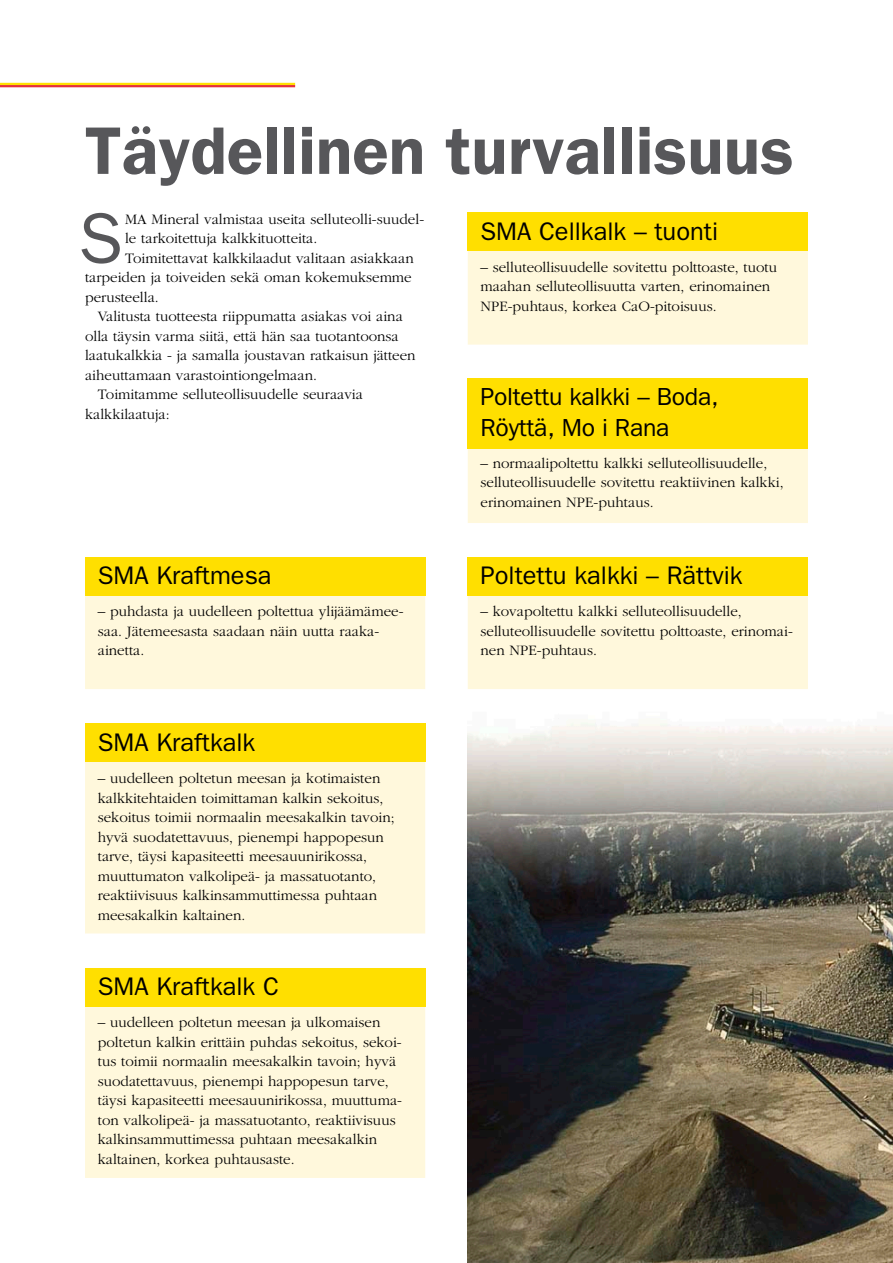
<style>
.page{position:relative;width:893px;height:1263px;background:#fff}
.page>*{position:absolute;margin:0;border:0;box-sizing:border-box;transform-origin:0 0}
.Brödtext_anfang_FI{font:71.85px "ITC Franklin Gothic Std";color:#57575a}
.Rubrik_grå{font:600 67.5px "ITC Franklin Gothic Std";color:#57575a}
.Ruta_rubrik{font:25.5px "ITC Franklin Gothic Std";color:#000}
.Ruta_rubrik-2{font:24.75px/30.6px "ITC Franklin Gothic Std";letter-spacing:-.01em;color:#000}
.Ruta_bröd_FI{font:300 15px/19.5px "Garamond";color:#000}
.Brödtext_FI{font:300 15px/19.5px "Garamond";color:#000}
.Brödtext_anfang_FI-2{font:300 15px/19.5px "Garamond";color:#000}
</style>
<div class="page">
<img style="left:468px;top:722px;width:425px;height:541px">
<div style="left:86px;top:558px;width:338px;height:130px;background:#fff8dc"></div>
<div style="left:85px;top:557px;width:340px;height:132px;border:1px solid #fff8dc"></div>
<div style="left:85px;top:557px;width:340px;height:38px;background:#ffdf00"></div>
<div style="left:86px;top:724px;width:338px;height:209px;background:#fff8dc"></div>
<div style="left:86px;top:969px;width:338px;height:208px;background:#fff8dc"></div>
<div style="left:468px;top:558px;width:339px;height:130px;background:#fff8dc"></div>
<div style="left:468px;top:557px;width:340px;height:132px;border:1px solid #fff8dc"></div>
<div style="left:468px;top:450px;width:339px;height:72px;background:#fff8dc"></div>
<div style="left:468px;top:449px;width:340px;height:74px;border:1px solid #fff8dc"></div>
<div style="left:468px;top:213px;width:339px;height:131px;background:#fff8dc"></div>
<div style="left:468px;top:213px;width:340px;height:132px;border:1px solid #fff8dc"></div>
<div style="left:468px;top:213px;width:340px;height:38px;background:#ffdf00"></div>
<div style="left:468px;top:379px;width:340px;height:70px;background:#ffdf00"></div>
<div style="left:468px;top:557px;width:340px;height:38px;background:#ffdf00"></div>
<div style="left:85px;top:968px;width:340px;height:38px;background:#ffdf00"></div>
<div style="left:85px;top:723px;width:340px;height:39px;background:#ffdf00"></div>
<hr style="left:0;top:83px;width:295px;height:2px;background:#ffdf00">
<hr style="left:0;top:85px;width:295px;height:2px;background:#e53138">
<p class="Rubrik_grå" style="left:85px;top:111px;width:710px">Täydellinen turvallisuus</p>
<p class="Brödtext_anfang_FI" style="left:78px;top:197px;width:46px">S</p>
<p class="Brödtext_anfang_FI-2" style="left:125px;top:210px;width:301px">MA Mineral valmistaa useita selluteolli-suudel&shy;le tarkoitettuja kalkkituotteita.</p>
<p class="Brödtext_FI" style="left:85px;top:249px;width:330px;text-indent:40px">Toimitettavat kalkkilaadut valitaan asiakkaan tarpeiden ja toiveiden sekä oman kokemuksemme perusteella.</p>
<p class="Brödtext_FI" style="left:85px;top:307px;width:332px;text-indent:13px">Valitusta tuotteesta riippumatta asiakas voi aina olla täysin varma siitä, että hän saa tuotantoonsa laatukalkkia - ja samalla joustavan ratkaisun jätteen aiheuttamaan varastointiongelmaan.</p>
<p class="Brödtext_FI" style="left:85px;top:385px;width:280px;text-indent:13px">Toimitamme selluteollisuudelle seuraavia kalkkilaatuja:</p>
<p class="Ruta_rubrik" style="left:98px;top:561px;width:175px">SMA Kraftmesa</p>
<p class="Ruta_bröd_FI" style="left:98px;top:602px;width:307px">– puhdasta ja uudelleen poltettua ylijäämämee&shy;saa. Jätemeesasta saadaan näin uutta raaka&shy;ainetta.</p>
<p class="Ruta_rubrik" style="left:98px;top:727px;width:159px">SMA Kraftkalk</p>
<p class="Ruta_bröd_FI" style="left:98px;top:769px;width:298px">– uudelleen poltetun meesan ja kotimaisten kalkkitehtaiden toimittaman kalkin sekoitus, sekoitus toimii normaalin meesakalkin tavoin; hyvä suodatettavuus, pienempi happopesun tarve, täysi kapasiteetti meesauunirikossa, muuttumaton valkolipeä- ja massatuotanto, reaktiivisuus kalkinsammuttimessa puhtaan meesakalkin kaltainen.</p>
<p class="Ruta_rubrik" style="left:98px;top:971px;width:183px">SMA Kraftkalk C</p>
<p class="Ruta_bröd_FI" style="left:98px;top:1013px;width:306px">– uudelleen poltetun meesan ja ulkomaisen poltetun kalkin erittäin puhdas sekoitus, sekoi&shy;tus toimii normaalin meesakalkin tavoin; hyvä suodatettavuus, pienempi happopesun tarve, täysi kapasiteetti meesauunirikossa, muuttuma&shy;ton valkolipeä- ja massatuotanto, reaktiivisuus kalkinsammuttimessa puhtaan meesakalkin kaltainen, korkea puhtausaste.</p>
<p class="Ruta_rubrik" style="left:480px;top:216px;width:239px">SMA Cellkalk – tuonti</p>
<p class="Ruta_bröd_FI" style="left:480px;top:258px;width:298px">– selluteollisuudelle sovitettu polttoaste, tuotu maahan selluteollisuutta varten, erinomainen<br>NPE-puhtaus, korkea CaO-pitoisuus.</p>
<p class="Ruta_rubrik-2" style="left:480px;top:382px;width:240px">Poltettu kalkki – Boda,<br>Röyttä, Mo i Rana</p>
<p class="Ruta_bröd_FI" style="left:480px;top:454px;width:305px">– normaalipoltettu kalkki selluteollisuudelle, selluteollisuudelle sovitettu reaktiivinen kalkki, erinomainen NPE-puhtaus.</p>
<p class="Ruta_rubrik" style="left:480px;top:561px;width:264px">Poltettu kalkki – Rättvik</p>
<p class="Ruta_bröd_FI" style="left:480px;top:602px;width:314px">– kovapoltettu kalkki selluteollisuudelle, selluteollisuudelle sovitettu polttoaste, erinomai&shy;nen NPE-puhtaus.</p>
</div>
